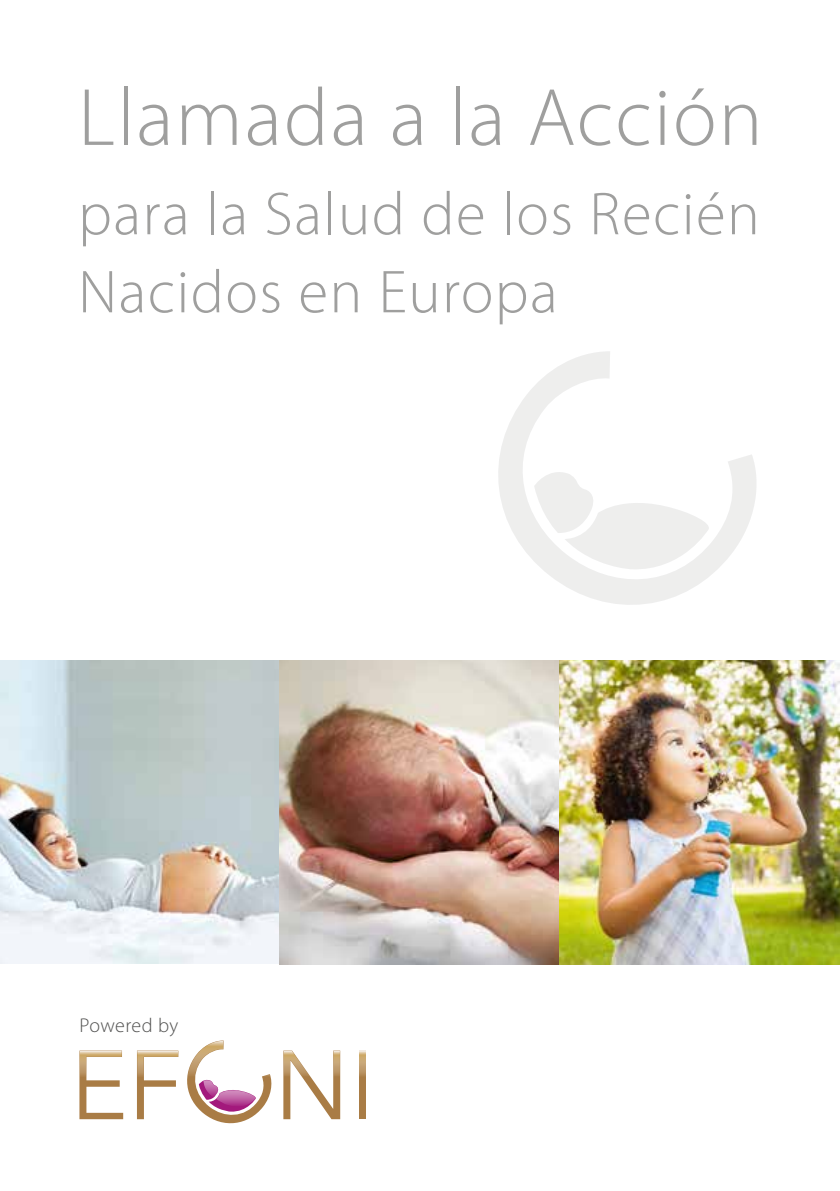
<style>
.page{position:relative;width:840px;height:1191px;background:#fff}
.page>*{position:absolute;margin:0;border:0;box-sizing:border-box;transform-origin:0 0}
.t1{font:300 82px "Myriad Pro";letter-spacing:.025em;color:#9f9f9e}
.t2{font:300 61px/78px "Myriad Pro";letter-spacing:.025em;color:#9f9f9e}
.t3{font:300 20px "Myriad Pro";letter-spacing:.02em;color:#525251}
</style>
<div class="page">
<svg style="left:79px;top:1050px;width:44px;height:69px"></svg>
<svg style="left:137px;top:1040px;width:135px;height:84px"></svg>
<div style="left:358px;top:1050px;width:7px;height:69px;background:#a97c45"></div>
<svg style="left:283px;top:1050px;width:57px;height:69px"></svg>
<svg style="left:359px;top:1051px;width:6px;height:25px"></svg>
<svg style="left:498px;top:351px;width:258px;height:254px"></svg>
<img style="left:0;top:660px;width:839px;height:304px">
<h1 class="t1" style="left:78px;top:72px;width:685px">Llamada a la Acción</h1>
<p class="t2" style="left:78px;top:176px;width:682px">para la Salud de los Recién<br>Nacidos en Europa</p>
<p class="t3" style="left:79px;top:1014px;width:100px">Powered by</p>
</div>
